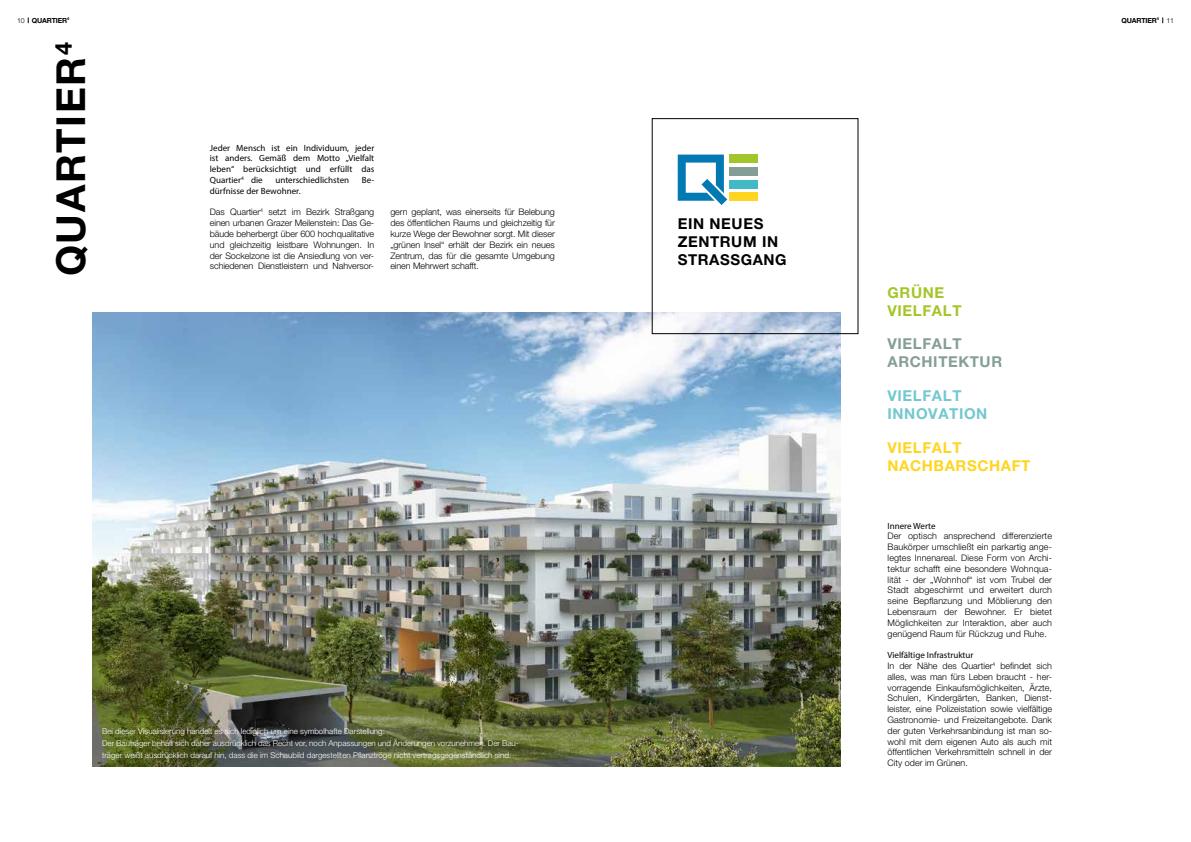
<style>
.page{position:relative;width:1191px;height:842px;background:#fff}
.page>*{position:absolute;margin:0;border:0;box-sizing:border-box;transform-origin:0 0}
.t1{font:700 40px "Helvetica Neue LT Pro";letter-spacing:.04em;color:#000}
.t2{font:700 15px/18px "Helvetica Neue LT Pro";letter-spacing:.04em;color:#000}
.t3{font:700 15px/18px "Helvetica Neue LT Pro";letter-spacing:.04em;color:#ffd521}
.t4{font:700 15px/18px "Helvetica Neue LT Pro";letter-spacing:.04em;color:#849f94}
.t5{font:700 15px/18px "Helvetica Neue LT Pro";letter-spacing:.04em;color:#74c8cf}
.t6{font:700 15px/18px "Helvetica Neue LT Pro";letter-spacing:.04em;color:#a3c628}
.t7{font:300 9px/10.8px "Helvetica Neue LT Pro";letter-spacing:-.005em;color:#000;text-align:justify}
.t8{font:9px/10.8px "Myriad Pro";color:#000;text-align:justify}
.t9{font:300 8px/12px "Helvetica Neue LT Pro";color:#fff}
.t10{font:700 7px "Helvetica Neue LT Pro";letter-spacing:-.02em;color:#000}
.t11{font:300 7px "Helvetica Neue LT Pro";color:#000}
.t12{font:700 4.1px "Helvetica Neue LT Pro";color:#000}
.s1{font-weight:300}
</style>
<div class="page">
<img style="left:92px;top:313px;width:748px;height:454px">
<div style="left:651px;top:118px;width:207px;height:216px;border:1px solid #000"></div>
<div style="left:729px;top:155px;width:29px;height:8px;background:#a1c52a"></div>
<div style="left:729px;top:167px;width:29px;height:8px;background:#839e95"></div>
<div style="left:729px;top:180px;width:29px;height:8px;background:#42bac6"></div>
<div style="left:729px;top:193px;width:29px;height:8px;background:#ffd521"></div>
<svg style="left:677px;top:155px;width:50px;height:50px"></svg>
<p class="t12" style="left:67px;top:16px;width:4px">4</p>
<h1 class="t1" style="left:46px;top:276px;width:235px;rotate:-90deg">QUARTIER<sup>4</sup></h1>
<p class="t10" style="left:1121px;top:16px;width:39px">QUARTIER<sup>4</sup></p>
<p class="t10" style="left:17px;top:16px;width:52px"><span class="s1">10</span> QUARTIER</p>
<p class="t11" style="left:1166px;top:16px;width:9px">11</p>
<p class="t8" style="left:210px;top:142px;width:166px">Jeder Mensch ist ein Individuum, jeder ist anders. Gemäß dem Motto „Vielfalt leben“ berücksichtigt und erfüllt das Quartier<sup>4</sup> die</p>
<p class="t8" style="left:275px;top:174px;width:75px">unterschiedlichsten</p>
<p class="t8" style="left:362px;top:174px;width:14px">Be-</p>
<p class="t8" style="left:210px;top:185px;width:92px">dürfnisse der Bewohner.</p>
<p class="t7" style="left:210px;top:207px;width:166px">Das Quartier<sup>4</sup> setzt im Bezirk Straßgang einen urbanen Grazer Meilenstein: Das Ge&shy;bäude beherbergt über 600 hochqualitative und gleichzeitig leistbare Wohnungen. In der Sockelzone ist die Ansiedlung von ver&shy;schiedenen Dienstleistern und Nahversor-</p>
<p class="t7" style="left:390px;top:207px;width:166px">gern geplant, was einerseits für Belebung des öffentlichen Raums und gleichzeitig für kurze Wege der Bewohner sorgt. Mit dieser „grünen Insel“ erhält der Bezirk ein neues Zentrum, das für die gesamte Umgebung einen Mehrwert schafft.</p>
<h2 class="t2" style="left:677px;top:215px;width:110px">EIN NEUES<br>ZENTRUM IN<br>STRASSGANG</h2>
<h2 class="t6" style="left:887px;top:283px;width:75px">GRÜNE<br>VIELFALT</h2>
<h2 class="t4" style="left:887px;top:335px;width:116px">VIELFALT<br>ARCHITEKTUR</h2>
<h2 class="t5" style="left:887px;top:386px;width:101px">VIELFALT<br>INNOVATION</h2>
<p class="t9" style="left:102px;top:725px;width:418px">Bei dieser Visualisierung handelt es sich lediglich um eine symbolhafte Darstellung.<br>Der Bauträger behält sich daher ausdrücklich das Recht vor, noch Anpassungen und Änderungen vorzunehmen. Der Bau&shy;träger weißt ausdrücklich darauf hin, dass die im Schaubild dargestellten Pflanztröge nicht vertragsgegenständlich sind.</p>
<h2 class="t3" style="left:887px;top:438px;width:144px">VIELFALT<br>NACHBARSCHAFT</h2>
<p class="t8" style="left:887px;top:520px;width:50px">Innere Werte</p>
<p class="t7" style="left:887px;top:531px;width:166px">Der optisch ansprechend differenzierte Baukörper umschließt ein parkartig ange&shy;legtes Innenareal. Diese Form von Archi&shy;tektur schafft eine besondere Wohnqua&shy;lität - der „Wohnhof“ ist vom Trubel der Stadt abgeschirmt und erweitert durch seine Bepflanzung und Möblierung den Lebensraum der Bewohner. Er bietet Möglichkeiten zur Interaktion, aber auch genügend Raum für Rückzug und Ruhe.</p>
<p class="t8" style="left:887px;top:650px;width:87px">Vielfältige Infrastruktur</p>
<p class="t7" style="left:887px;top:660px;width:166px">In der Nähe des Quartier<sup>4</sup> befindet sich alles, was man fürs Leben braucht - her&shy;vorragende Einkaufsmöglichkeiten, Ärzte, Schulen, Kindergärten, Banken, Dienst&shy;leister, eine Polizeistation sowie vielfältige Gastronomie- und Freizeitangebote. Dank der guten Verkehrsanbindung ist man so&shy;wohl mit dem eigenen Auto als auch mit öffentlichen Verkehrsmitteln schnell in der City oder im Grünen.</p>
</div>
